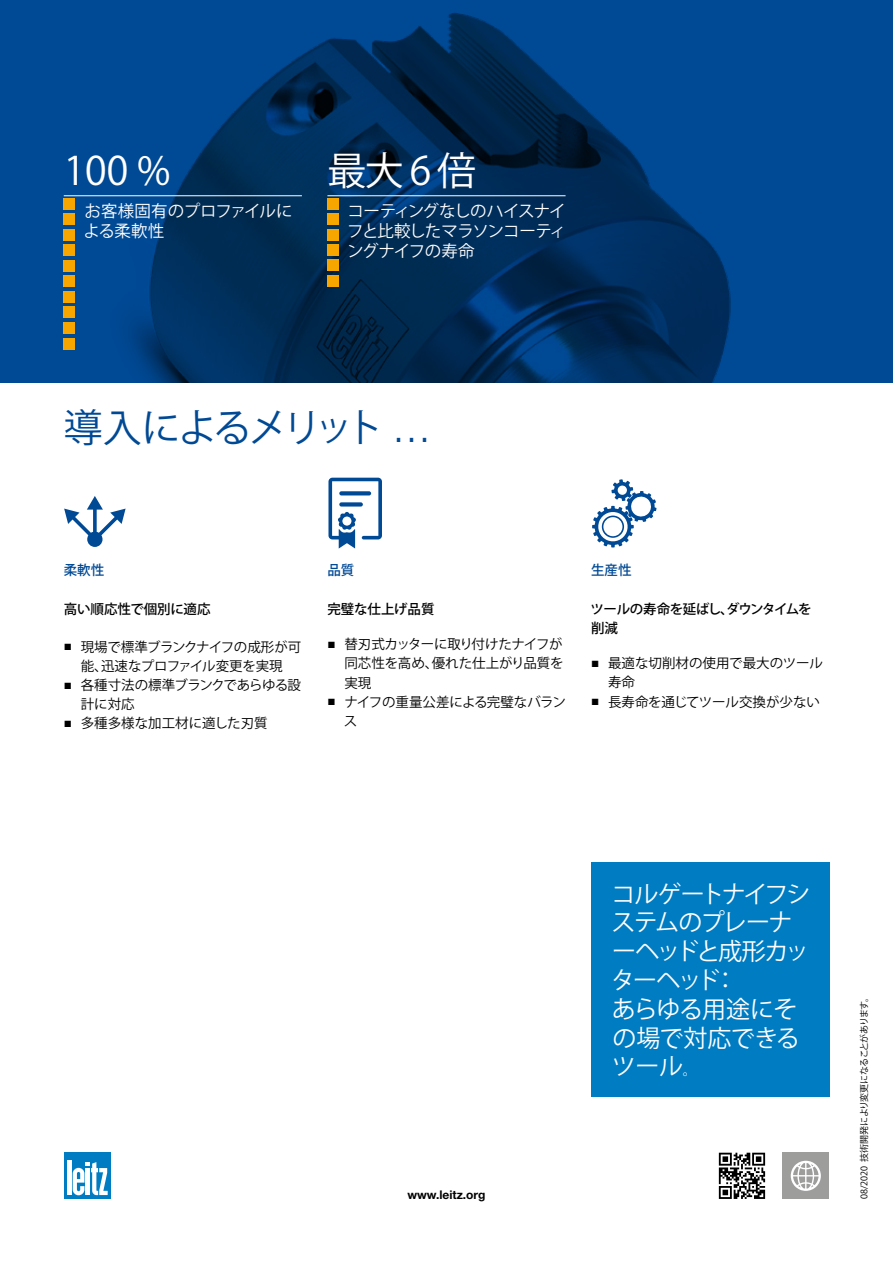
<style>
.page{position:relative;width:893px;height:1263px;background:#fff}
.page>*{position:absolute;margin:0;border:0;box-sizing:border-box;transform-origin:0 0}
.t1{font:39px "Koz Go Pro";letter-spacing:-.095em;color:#004994}
.t2{font:39px "Koz Go Pro";color:#fff}
.t3{font:24px/28.8px "Koz Go Pro";letter-spacing:-.06em;color:#fff}
.t4{font:16.5px/19.8px "Koz Go Pro";letter-spacing:-.04em;color:#fff;text-align:justify}
.t5{font:16.5px/19.8px "Koz Go Pro";color:#fff}
.t6{font:13.5px/19.2px "Koz Go Pro";color:#000}
.t7{font:13.5px/19.2px "Koz Go Pro";letter-spacing:-.02em;color:#000;text-align:center}
.t8{font:500 13.5px/19.2px "Koz Go Pro";letter-spacing:-.04em;color:#000}
.t9{font:500 13.5px "Koz Go Pro";letter-spacing:-.02em;color:#000}
.t10{font:500 13.5px "Koz Go Pro";color:#004994}
.t11{font:700 12px "Helvetica Neue LT Pro";color:#000}
.t12{font:9px "Koz Go Pro";letter-spacing:-.015em;color:#000}
.s1{font-family:"Helvetica Neue LT Pro";font-weight:300}
.s2{font-family:"Arial"}
.s3{font-size:13.5px}
</style>
<div class="page">
<svg style="left:0;top:0;width:893px;height:383px;background:#003b76"></svg>
<div style="left:64px;top:1152px;width:47px;height:47px;background:#007cc2"></div>
<div style="left:67px;top:1160px;width:5px;height:35px;background:#fff"></div>
<svg style="left:73px;top:1162px;width:35px;height:33px"></svg>
<svg style="left:64px;top:496px;width:62px;height:51px"></svg>
<svg style="left:328px;top:478px;width:54px;height:71px"></svg>
<svg style="left:339px;top:502px;width:24px;height:4px"></svg>
<svg style="left:339px;top:491px;width:32px;height:4px"></svg>
<svg style="left:592px;top:479px;width:64px;height:68px"></svg>
<div style="left:783px;top:1153px;width:46px;height:46px;background:#9d9d9c"></div>
<svg style="left:791px;top:1161px;width:30px;height:30px"></svg>
<svg style="left:719px;top:1153px;width:46px;height:46px"></svg>
<div style="left:591px;top:862px;width:238px;height:235px;background:#007cc2"></div>
<hr style="left:64px;top:195px;width:238px;height:1px;background:#fff">
<hr style="left:327px;top:195px;width:239px;height:1px;background:#fff">
<div style="left:64px;top:229px;width:11px;height:11px;background:#f7a600"></div>
<div style="left:64px;top:244px;width:11px;height:12px;background:#f7a600"></div>
<div style="left:64px;top:213px;width:11px;height:12px;background:#f7a600"></div>
<div style="left:64px;top:198px;width:11px;height:11px;background:#f7a600"></div>
<div style="left:64px;top:291px;width:11px;height:12px;background:#f7a600"></div>
<div style="left:64px;top:307px;width:11px;height:11px;background:#f7a600"></div>
<div style="left:64px;top:276px;width:11px;height:11px;background:#f7a600"></div>
<div style="left:64px;top:260px;width:11px;height:12px;background:#f7a600"></div>
<div style="left:64px;top:323px;width:11px;height:11px;background:#f7a600"></div>
<div style="left:64px;top:338px;width:11px;height:11px;background:#f7a600"></div>
<div style="left:327px;top:229px;width:12px;height:11px;background:#f7a600"></div>
<div style="left:327px;top:244px;width:12px;height:12px;background:#f7a600"></div>
<div style="left:327px;top:213px;width:12px;height:12px;background:#f7a600"></div>
<div style="left:327px;top:198px;width:12px;height:11px;background:#f7a600"></div>
<div style="left:327px;top:260px;width:12px;height:11px;background:#f7a600"></div>
<div style="left:327px;top:275px;width:12px;height:11px;background:#f7a600"></div>
<h1 class="t2" style="left:64px;top:145px;width:108px">100 %</h1>
<h1 class="t2" style="left:327px;top:145px;width:150px">最大 6 倍</h1>
<p class="t5" style="left:84px;top:202px;width:211px">お客様固有のプロファイルによる柔軟性</p>
<p class="t4" style="left:347px;top:202px;width:220px">コーティングなしのハイスナイフと比較したマラソンコーティングナイフの寿命</p>
<h1 class="t1" style="left:64px;top:403px;width:369px">導入によるメリット <span class="s1">…</span></h1>
<p class="t10" style="left:64px;top:562px;width:42px">柔軟性</p>
<p class="t9" style="left:64px;top:600px;width:148px">高い順応性で個別に適応</p>
<p class="t7" style="left:64px;top:638px;width:239px"><span class="s2">■</span> 現場で標準ブランクナイフの成形が可能、迅速なプロファイル変更を実現</p>
<p class="t7" style="left:81px;top:676px;width:222px;text-align:left;text-indent:-17px"><span class="s2">■</span> 各種寸法の標準ブランクであらゆる設計に対応</p>
<p class="t6" style="left:64px;top:714px;width:205px"><span class="s2">■</span> 多種多様な加工材に適した刃質</p>
<p class="t10" style="left:327px;top:562px;width:28px">品質</p>
<p class="t9" style="left:327px;top:600px;width:109px">完璧な仕上げ品質</p>
<p class="t6" style="left:344px;top:635px;width:221px;text-align:justify;text-indent:-17px"><span class="s2">■</span> 替刃式カッターに取り付けたナイフが同芯性を高め、優れた仕上がり品質を実現</p>
<p class="t6" style="left:344px;top:692px;width:223px;text-indent:-16px"><span class="s2">■</span> ナイフの重量公差による完璧なバランス</p>
<p class="t10" style="left:591px;top:562px;width:42px">生産性</p>
<p class="t8" style="left:590px;top:600px;width:223px">ツールの寿命を延ばし、ダウンタイムを削減</p>
<p class="t6" style="left:608px;top:654px;width:216px;text-indent:-17px"><span class="s2">■</span> 最適な切削材の使用で最大のツール寿命</p>
<p class="t6" style="left:591px;top:692px;width:230px"><span class="s2">■</span> 長寿命を通じてツール交換が少ない</p>
<p class="t11" style="left:407px;top:1187px;width:80px">www.leitz.org</p>
<h2 class="t3" style="left:611px;top:880px;width:201px">コルゲートナイフシステムのプレーナーヘッドと成形カッターヘッド：<br>あらゆる用途にその場で対応できるツール<span class="s3">。</span></h2>
<p class="t12" style="left:858px;top:1199px;width:208px;rotate:-90deg">08/2020 技術開発により変更になることがあります。</p>
</div>
